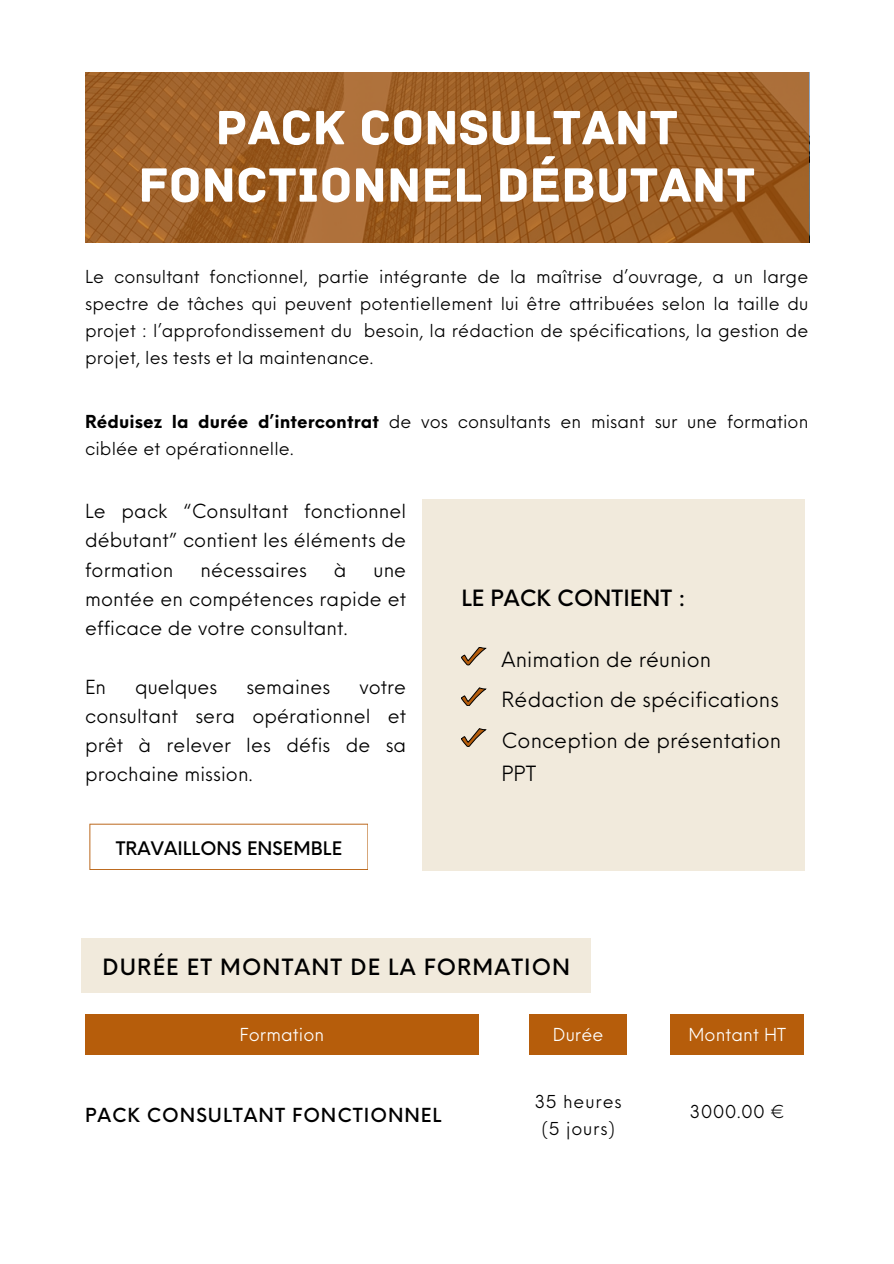
<style>
.page{position:relative;width:894px;height:1264px;background:#fff}
.page>*{position:absolute;margin:0;border:0;box-sizing:border-box;transform-origin:0 0}
.t1{font:50.7px/57.3px "Archive";color:#fff;text-align:center}
.t2{font:500 21.9px "Neue Einstellung";letter-spacing:.05em;color:#000}
.t3{font:500 21.9px "Neue Einstellung";letter-spacing:.005em;color:#000}
.t4{font:20.4px/32.7px "Neue Einstellung";letter-spacing:.005em;color:#000}
.t5{font:18.9px/29.2px "Neue Einstellung";letter-spacing:.005em;color:#000;text-align:justify}
.t6{font:500 18.9px "Neue Einstellung";letter-spacing:.05em;color:#000}
.t7{font:500 18.3px "Neue Einstellung";letter-spacing:.005em;color:#000}
.t8{font:17.4px/27px "Neue Einstellung";letter-spacing:.005em;color:#000;text-align:justify}
.t9{font:17.4px "Neue Einstellung";letter-spacing:.005em;color:#fff}
.t10{font:17.4px/27px "Neue Einstellung";letter-spacing:.05em;color:#000;text-align:center}
.s1{font-weight:700}
</style>
<div class="page">
<svg style="left:85px;top:73px;width:723px;height:170px;background:#9e6026"></svg>
<svg style="left:89px;top:823px;width:279px;height:47px"></svg>
<div style="left:422px;top:499px;width:382px;height:372px;background:#f1eadc"></div>
<svg style="left:461px;top:647px;width:24px;height:18px"></svg>
<svg style="left:461px;top:728px;width:24px;height:18px"></svg>
<svg style="left:461px;top:688px;width:24px;height:18px"></svg>
<div style="left:529px;top:1014px;width:97px;height:40px;background:#b65d0b"></div>
<div style="left:670px;top:1014px;width:134px;height:40px;background:#b65d0b"></div>
<div style="left:85px;top:1014px;width:393px;height:40px;background:#b65d0b"></div>
<div style="left:82px;top:938px;width:509px;height:54px;background:#f1eadc"></div>
<h1 class="t1" style="left:138px;top:99px;width:618px">PACK CONSULTANT<br>FONCTIONNEL DÉBUTANT</h1>
<p class="t8" style="left:85px;top:262px;width:724px">Le consultant fonctionnel, partie intégrante de la maîtrise d’ouvrage, a un large spectre de tâches qui peuvent potentiellement lui être attribuées selon la taille du projet : l’approfondissement du besoin, la rédaction de spécifications, la gestion de projet, les tests et la maintenance.</p>
<p class="t8" style="left:85px;top:406px;width:724px"><span class="s1">Réduisez la durée d’intercontrat</span> de vos consultants en misant sur une formation ciblée et opérationnelle.</p>
<p class="t5" style="left:85px;top:494px;width:322px">Le pack “Consultant fonctionnel débutant” contient les éléments de formation</p>
<p class="t5" style="left:200px;top:553px;width:108px">nécessaires</p>
<p class="t5" style="left:334px;top:553px;width:14px">à</p>
<p class="t5" style="left:85px;top:553px;width:322px;text-indent:288px">une montée en compétences rapide et efficace de votre consultant.</p>
<p class="t5" style="left:85px;top:670px;width:23px">En</p>
<p class="t5" style="left:135px;top:670px;width:84px">quelques</p>
<p class="t5" style="left:246px;top:670px;width:86px">semaines</p>
<p class="t5" style="left:85px;top:670px;width:322px;text-indent:274px">votre consultant sera opérationnel et prêt à relever les défis de sa prochaine mission.</p>
<p class="t7" style="left:116px;top:831px;width:228px">TRAVAILLONS ENSEMBLE</p>
<p class="t3" style="left:461px;top:578px;width:226px">LE PACK CONTIENT :</p>
<p class="t4" style="left:501px;top:640px;width:211px">Animation de réunion</p>
<p class="t4" style="left:501px;top:681px;width:279px">Rédaction de spécifications</p>
<p class="t4" style="left:501px;top:722px;width:281px">Conception de présentation<br>PPT</p>
<p class="t2" style="left:102px;top:947px;width:469px">DURÉE ET MONTANT DE LA FORMATION</p>
<p class="t9" style="left:239px;top:1019px;width:86px">Formation</p>
<p class="t9" style="left:552px;top:1019px;width:52px">Durée</p>
<p class="t9" style="left:688px;top:1019px;width:99px">Montant HT</p>
<p class="t6" style="left:85px;top:1098px;width:358px">PACK CONSULTANT FONCTIONNEL</p>
<p class="t10" style="left:534px;top:1085px;width:88px">35 heures (5 jours)</p>
<p class="t8" style="left:689px;top:1096px;width:96px">3000.00 €</p>
</div>
